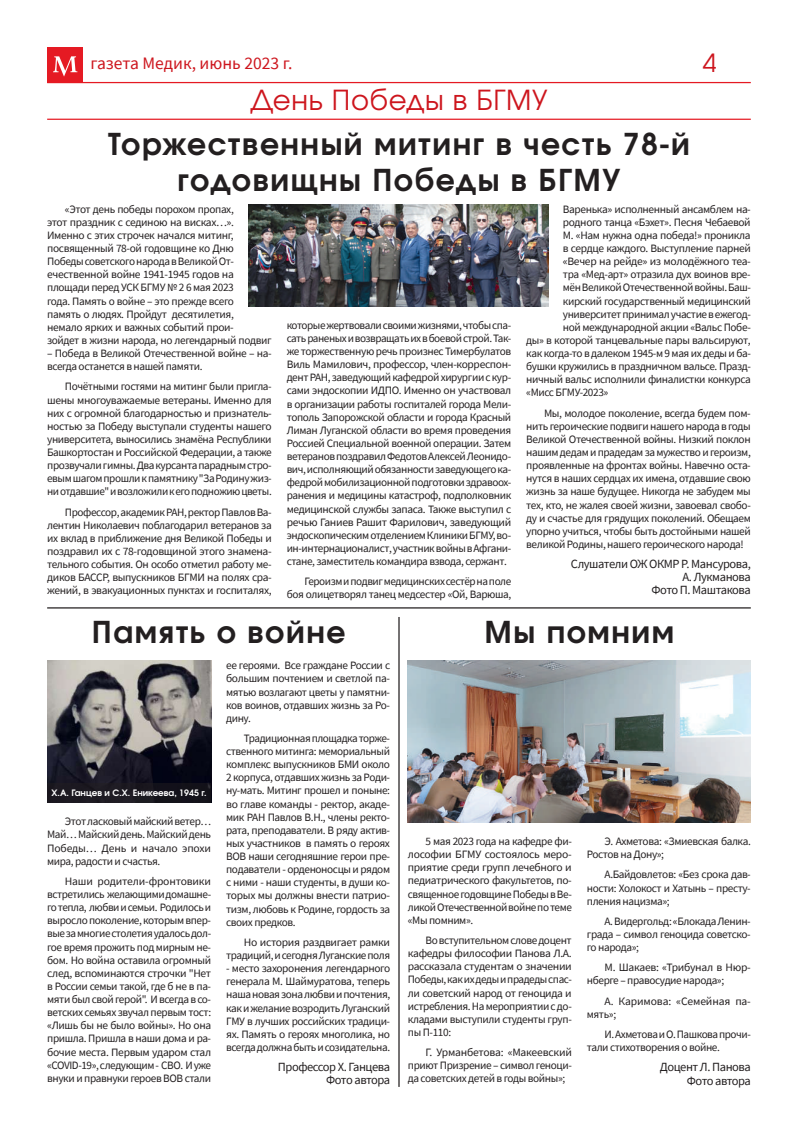
<style>
.page{position:relative;width:798px;height:1134px;background:#fff}
.page>*{position:absolute;margin:0;border:0;box-sizing:border-box;transform-origin:0 0}
.t1{font:700 30px/36px "Evolventa";letter-spacing:.05em;color:#231f20;text-align:center}
.t2{font:27.5px "Evolventa";letter-spacing:.025em;color:#cd151d}
.t3{font:25px "Evolventa";color:#cd151d}
.t4{font:17.5px "Source Sans Pro";color:#cd151d}
.t5{font:12.5px/13.1px "Source Sans Pro";letter-spacing:-.035em;color:#231f20;text-align:right}
.t6{font:11.25px/13.1px "Source Sans Pro";letter-spacing:-.035em;color:#231f20;text-align:justify}
.t7{font:11.25px/13.1px "Source Sans Pro";letter-spacing:-.01em;color:#231f20}
.t8{font:700 8.75px "Evolventa";color:#fff}
</style>
<div class="page">
<div style="left:47px;top:47px;width:36px;height:36px;background:#e51a23"></div>
<svg style="left:53px;top:56px;width:24px;height:21px"></svg>
<hr style="left:47px;top:82px;width:703px;height:1px;background:#e51a23">
<hr style="left:47px;top:119px;width:703px;height:1px;background:#e51a23">
<hr style="left:47px;top:607px;width:703px;height:1px;background:#231f20">
<hr style="left:398px;top:617px;width:1px;height:470px;background:#231f20">
<img style="left:47px;top:661px;width:164px;height:122px">
<div style="left:47px;top:783px;width:164px;height:20px;background:#1b1820"></div>
<img style="left:407px;top:661px;width:343px;height:161px">
<img style="left:248px;top:204px;width:300px;height:102px">
<h3 class="t4" style="left:90px;top:52px;width:203px">газета Медик, июнь 2023 г.</h3>
<h3 class="t3" style="left:702px;top:48px;width:15px">4</h3>
<h2 class="t2" style="left:250px;top:83px;width:299px">День Победы в БГМУ</h2>
<h1 class="t1" style="left:108px;top:126px;width:583px">Торжественный митинг в честь 78-й годовищны Победы в БГМУ</h1>
<p class="t6" style="left:47px;top:202px;width:226px;text-align:left;text-indent:18px">«Этот день победы порохом пропах,<br>этот праздник с сединою на висках…».<br>Именно с этих строчек начался митинг, посвященный 78-ой годовщине ко Дню Победы советского народа в Великой От&shy;ечественной войне 1941-1945 годов на площади перед УСК БГМУ № 2 6 мая 2023<br>года. Память о войне – это прежде всего<br>память о людях. Пройдут десятилетия, немало ярких и важных событий прои-<br>зойдет в жизни народа, но легендарный подвиг</p>
<p class="t6" style="left:47px;top:347px;width:226px">– Победа в Великой Отечественной войне – на&shy;всегда останется в нашей памяти.</p>
<p class="t6" style="left:47px;top:380px;width:226px;text-indent:18px">Почётными гостями на митинг были пригла&shy;шены многоуважаемые ветераны. Именно для них с огромной благодарностью и признатель&shy;ностью за Победу выступали студенты нашего университета, выносились знамёна Республики Башкортостан и Российской Федерации, а также прозвучали гимны. Два курсанта парадным стро&shy;евым шагом прошли к памятнику "За Родину жиз&shy;ни отдавшие" и возложили к его подножию цветы.</p>
<p class="t6" style="left:47px;top:505px;width:226px;text-indent:18px">Профессор, академик РАН, ректор Павлов Ва&shy;лентин Николаевич поблагодарил ветеранов за их вклад в приближение дня Великой Победы и поздравил их с 78-годовщиной этого знамена&shy;тельного события. Он особо отметил работу ме&shy;диков БАССР, выпускников БГМИ на полях сра&shy;жений, в эвакуационных пунктах и госпиталях,</p>
<p class="t6" style="left:562px;top:202px;width:189px">Варенька» исполненный ансамблем на-</p>
<p class="t6" style="left:562px;top:215px;width:189px">родного танца «Бэхет». Песня Чебаевой</p>
<p class="t6" style="left:562px;top:229px;width:189px">М. «Нам нужна одна победа!» проникла</p>
<p class="t6" style="left:562px;top:242px;width:189px">в сердце каждого. Выступление парней</p>
<p class="t6" style="left:562px;top:255px;width:189px">«Вечер на рейде» из молодёжного теа-</p>
<p class="t6" style="left:562px;top:268px;width:189px">тра «Мед-арт» отразила дух воинов вре-</p>
<p class="t6" style="left:562px;top:281px;width:189px">мён Великой Отечественной войны. Баш-</p>
<p class="t6" style="left:562px;top:294px;width:189px">кирский государственный медицинский</p>
<p class="t6" style="left:562px;top:307px;width:189px">университет принимал участие в ежегод-</p>
<p class="t6" style="left:562px;top:320px;width:189px">ной международной акции «Вальс Побе-</p>
<p class="t6" style="left:526px;top:334px;width:226px">ды» в которой танцевальные пары вальсируют,</p>
<p class="t6" style="left:526px;top:347px;width:226px">как когда-то в далеком 1945-м 9 мая их деды и ба-</p>
<p class="t6" style="left:526px;top:360px;width:226px">бушки кружились в праздничном вальсе. Празд-</p>
<p class="t6" style="left:526px;top:373px;width:226px">ничный вальс исполнили финалистки конкурса</p>
<p class="t6" style="left:526px;top:386px;width:84px">«Мисс БГМУ-2023»</p>
<p class="t6" style="left:526px;top:406px;width:226px;text-indent:18px">Мы, молодое поколение, всегда будем пом&shy;нить героические подвиги нашего народа в годы Великой Отечественной войны. Низкий поклон нашим дедам и прадедам за мужество и героизм, проявленные на фронтах войны. Навечно оста&shy;нутся в наших сердцах их имена, отдавшие свою жизнь за наше будущее. Никогда не забудем мы тех, кто, не жалея своей жизни, завоевал свобо&shy;ду и счастье для грядущих поколений. Обещаем упорно учиться, чтобы быть достойными нашей великой Родины, нашего героического народа!</p>
<p class="t5" style="left:570px;top:557px;width:181px">Слушатели ОЖ ОКМР Р. Мансурова,<br>А. Лукманова<br>Фото П. Маштакова</p>
<p class="t6" style="left:286px;top:318px;width:226px">которые жертвовали своими жизнями, чтобы спа&shy;сать раненых и возвращать их в боевой строй. Так&shy;же торжественную речь произнес Тимербулатов Виль Мамилович, профессор, член-корреспон&shy;дент РАН, заведующий кафедрой хирургии с кур&shy;сами эндоскопии ИДПО. Именно он участвовал в организации работы госпиталей города Мели&shy;тополь Запорожской области и города Красный Лиман Луганской области во время проведения Россией Специальной военной операции. Затем ветеранов поздравил Федотов Алексей Леонидо&shy;вич, исполняющий обязанности заведующего ка&shy;федрой мобилизационной подготовки здравоох&shy;ранения и медицины катастроф, подполковник медицинской службы запаса. Также выступил с речью Ганиев Рашит Фарилович, заведующий эндоскопическим отделением Клиники БГМУ, во&shy;ин-интернационалист, участник войны в Афгани&shy;стане, заместитель командира взвода, сержант.</p>
<p class="t6" style="left:286px;top:575px;width:226px;text-align:right">Героизм и подвиг медицинских сестёр на поле боя олицетворял танец медсестер «Ой, Варюша,</p>
<h1 class="t1" style="left:92px;top:614px;width:255px">Память о войне</h1>
<p class="t8" style="left:52px;top:788px;width:157px">Х.А. Ганцев и С.Х. Еникеева, 1945 г.</p>
<p class="t6" style="left:47px;top:815px;width:165px;text-indent:18px">Этот ласковый майский ветер… Май… Майский день. Майский день Победы… День и начало эпохи мира, радости и счастья.</p>
<p class="t6" style="left:47px;top:874px;width:165px;text-indent:18px">Наши родители-фронтовики встретились желающими домашне&shy;го тепла, любви и семьи. Родилось и выросло поколение, которым впер&shy;вые за многие столетия удалось дол&shy;гое время прожить под мирным не&shy;бом. Но война оставила огромный след, вспоминаются строчки "Нет в России семьи такой, где б не в па&shy;мяти был свой герой". И всегда в со&shy;ветских семьях звучал первым тост: «Лишь бы не было войны». Но она пришла. Пришла в наши дома и ра&shy;бочие места. Первым ударом стал «COVID-19», следующим - СВО. И уже внуки и правнуки героев ВОВ стали</p>
<p class="t6" style="left:226px;top:659px;width:165px">ее героями. Все граждане России с большим почтением и светлой па&shy;мятью возлагают цветы у памятни&shy;ков воинов, отдавших жизнь за Ро&shy;дину.</p>
<p class="t6" style="left:226px;top:732px;width:165px;text-indent:18px">Традиционная площадка торже&shy;ственного митинга: мемориальный комплекс выпускников БМИ около 2 корпуса, отдавших жизнь за Роди&shy;ну-мать. Митинг прошел и поныне: во главе команды - ректор, акаде&shy;мик РАН Павлов В.Н., члены ректо&shy;рата, преподаватели. В ряду актив&shy;ных участников в память о героях ВОВ наши сегодняшние герои пре&shy;подаватели - орденоносцы и рядом с ними - наши студенты, в души ко&shy;торых мы должны внести патрио&shy;тизм, любовь к Родине, гордость за своих предков.</p>
<p class="t6" style="left:226px;top:935px;width:165px;text-align:right">Но история раздвигает рамки традиций, и сегодня Луганские поля</p>
<p class="t6" style="left:226px;top:962px;width:165px">- место захоронения легендарного генерала М. Шаймуратова, теперь наша новая зона любви и почтения, как и желание возродить Луганский ГМУ в лучших российских традици&shy;ях. Память о героях многолика, но всегда должна быть и созидательна.</p>
<p class="t5" style="left:278px;top:1060px;width:114px">Профессор Х. Ганцева<br>Фото автора</p>
<h1 class="t1" style="left:484px;top:614px;width:191px">Мы помним</h1>
<p class="t6" style="left:407px;top:835px;width:165px;text-indent:18px">5 мая 2023 года на кафедре фи&shy;лософии БГМУ состоялось меро&shy;приятие среди групп лечебного и педиатрического факультетов, по&shy;священное годовщине Победы в Ве&shy;ликой Отечественной войне по теме «Мы помним».</p>
<p class="t6" style="left:407px;top:934px;width:165px;text-indent:18px">Во вступительном слове доцент кафедры философии Панова Л.А. рассказала студентам о значении Победы, как их деды и прадеды спас&shy;ли советский народ от геноцида и истребления. На мероприятии с до&shy;кладами выступили студенты груп&shy;пы П-110:</p>
<p class="t6" style="left:407px;top:1046px;width:165px;text-indent:18px">Г. Урманбетова: «Макеевский приют Призрение – символ геноци&shy;да советских детей в годы войны»;</p>
<p class="t6" style="left:586px;top:835px;width:165px;text-indent:18px">Э. Ахметова: «Змиевская балка.<br>Ростов на Дону»;</p>
<p class="t6" style="left:586px;top:868px;width:165px;text-indent:18px">А.Байдовлетов: «Без срока дав&shy;ности: Холокост и Хатынь – престу&shy;пления нацизма»;</p>
<p class="t6" style="left:586px;top:914px;width:165px;text-indent:18px">А. Видергольд: «Блокада Ленин&shy;града – символ геноцида советско&shy;го народа»;</p>
<p class="t6" style="left:586px;top:961px;width:165px;text-indent:18px">М. Шакаев: «Трибунал в Нюр&shy;нберге – правосудие народа»;</p>
<p class="t7" style="left:586px;top:994px;width:165px;text-indent:18px">А. Каримова: «Семейная па&shy;мять»;</p>
<p class="t6" style="left:586px;top:1028px;width:165px;text-indent:18px">И. Ахметова и О. Пашкова прочи&shy;тали стихотворения о войне.</p>
<p class="t5" style="left:659px;top:1060px;width:92px">Доцент Л. Панова<br>Фото автора</p>
</div>
